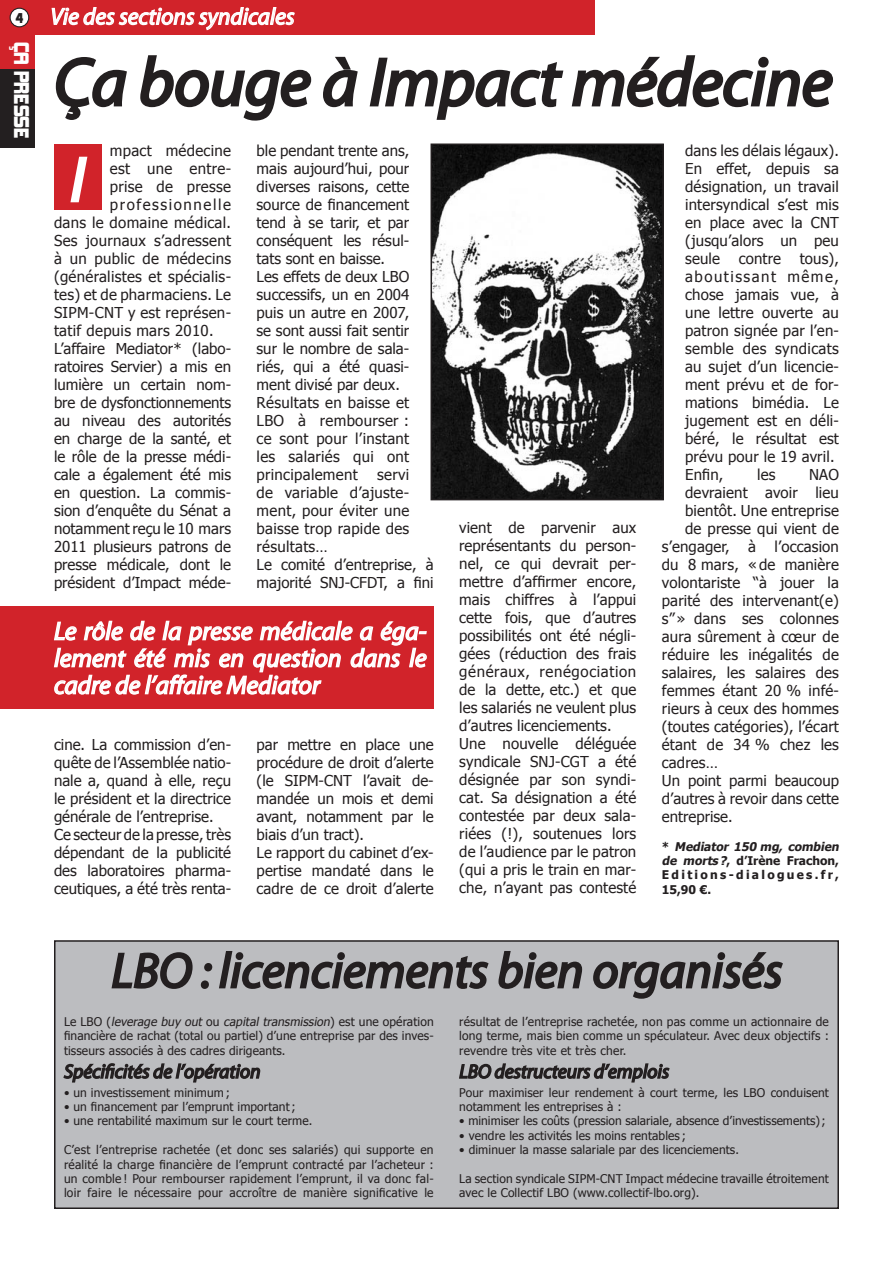
<style>
.page{position:relative;width:893px;height:1263px;background:#fff}
.page>*{position:absolute;margin:0;border:0;box-sizing:border-box;transform-origin:0 0}
.t1{font:italic 67.8px "Myriad";letter-spacing:-.005em;color:#231f20}
.t2{font:italic 63.3px "Myriad";color:#fff}
.t3{font:italic 49.5px "Myriad";color:#231f20}
.t4{font:italic 25.5px/27px "Myriad";color:#fff;text-align:justify}
.t5{font:italic 23.4px "Myriad";color:#fff}
.t6{font:19.5px "Kimberley";color:#fff}
.Style_de_paragraphe{font:15px/18px "Tahoma";letter-spacing:.01em;color:#231f20;text-align:justify}
.Style_de_paragraphe-2{font:15px "Tahoma";letter-spacing:.105em;color:#231f20}
.t7{font:12.9px "Kimberley";color:#231f20}
.t8{font:12px/14.4px "Tahoma";letter-spacing:.01em;color:#231f20;text-align:justify}
.t9{font:700 12px/14.4px "Tahoma";letter-spacing:.19em;color:#231f20}
.s1{font-style:italic}
</style>
<div class="page">
<div style="left:0;top:0;width:594px;height:34px;background:#d1232a"></div>
<div style="left:0;top:68px;width:34px;height:80px;background:#231f20"></div>
<div style="left:0;top:34px;width:34px;height:34px;background:#d1232a"></div>
<div style="left:10px;top:8px;width:19px;height:19px;background:#fff;border-radius:50%"></div>
<div style="left:10px;top:8px;width:19px;height:19px;border:1px solid #231f20;border-radius:50%"></div>
<svg style="left:55px;top:57px;width:72px;height:63px"></svg>
<svg style="left:140px;top:55px;width:172px;height:66px"></svg>
<svg style="left:323px;top:56px;width:35px;height:52px"></svg>
<svg style="left:369px;top:55px;width:464px;height:65px"></svg>
<div style="left:55px;top:941px;width:783px;height:267px;background:#bcbdc0"></div>
<svg style="left:63px;top:1063px;width:198px;height:20px"></svg>
<svg style="left:459px;top:1063px;width:211px;height:20px"></svg>
<div style="left:54px;top:940px;width:785px;height:269px;border:2px solid #231f20"></div>
<svg style="left:111px;top:952px;width:82px;height:37px"></svg>
<svg style="left:200px;top:951px;width:289px;height:38px"></svg>
<svg style="left:498px;top:951px;width:85px;height:38px"></svg>
<svg style="left:593px;top:952px;width:190px;height:47px"></svg>
<svg style="left:51px;top:7px;width:245px;height:28px"></svg>
<div style="left:54px;top:145px;width:47px;height:65px;background:#d1232a"></div>
<svg style="left:70px;top:156px;width:18px;height:47px"></svg>
<div style="left:0;top:606px;width:434px;height:102px;background:#d1232a"></div>
<svg style="left:54px;top:620px;width:373px;height:75px"></svg>
<img style="left:434px;top:146px;width:227px;height:351px">
<div style="left:431px;top:143px;width:233px;height:357px;border:2px solid #231f20"></div>
<p class="t7" style="left:15px;top:11px;width:10px">4</p>
<h3 class="t6" style="left:32px;top:42px;width:98px;rotate:90deg">ça presse</h3>
<p class="t5" style="left:50px;top:5px;width:246px">Vie des sections syndicales</p>
<p class="t1" style="left:54px;top:49px;width:780px">Ça bouge à Impact médecine</p>
<p class="Style_de_paragraphe" style="left:110px;top:141px;width:123px">mpact médecine</p>
<p class="Style_de_paragraphe" style="left:110px;top:159px;width:123px">est une entre-</p>
<p class="Style_de_paragraphe" style="left:110px;top:177px;width:123px">prise de presse</p>
<p class="Style_de_paragraphe-2" style="left:110px;top:195px;width:123px">professionnelle</p>
<p class="Style_de_paragraphe" style="left:54px;top:213px;width:179px">dans le domaine médical.</p>
<p class="Style_de_paragraphe" style="left:54px;top:231px;width:179px">Ses journaux s’adressent</p>
<p class="Style_de_paragraphe" style="left:54px;top:249px;width:179px">à un public de médecins</p>
<p class="Style_de_paragraphe" style="left:54px;top:267px;width:179px">(généralistes et spécialis-</p>
<p class="Style_de_paragraphe" style="left:54px;top:285px;width:179px">tes) et de pharmaciens. Le</p>
<p class="Style_de_paragraphe" style="left:54px;top:303px;width:179px">SIPM-CNT y est représen-</p>
<p class="Style_de_paragraphe" style="left:54px;top:321px;width:161px">tatif depuis mars 2010.</p>
<p class="Style_de_paragraphe" style="left:54px;top:339px;width:179px">L’affaire Mediator* (labo&shy;ratoires Servier) a mis en lumière un certain nom&shy;bre de dysfonctionnements au niveau des autorités en charge de la santé, et le rôle de la presse médi&shy;cale a également été mis en question. La commis&shy;sion d’enquête du Sénat a notamment reçu le 10 mars 2011 plusieurs patrons de presse médicale, dont le président d’Impact méde-</p>
<p class="t2" style="left:70px;top:148px;width:16px">I</p>
<p class="Style_de_paragraphe" style="left:257px;top:141px;width:154px">ble pendant trente ans, mais aujourd’hui, pour diverses raisons, cette source de financement tend à se tarir, et par conséquent les résul&shy;tats sont en baisse.</p>
<p class="Style_de_paragraphe" style="left:257px;top:267px;width:154px">Les effets de deux LBO successifs, un en 2004 puis un autre en 2007, se sont aussi fait sentir sur le nombre de sala&shy;riés, qui a été quasi&shy;ment divisé par deux.</p>
<p class="Style_de_paragraphe" style="left:257px;top:393px;width:154px">Résultats en baisse et LBO à rembourser : ce sont pour l’instant les salariés qui ont principalement</p>
<p class="Style_de_paragraphe" style="left:257px;top:465px;width:154px;text-indent:121px">servi de variable d’ajuste&shy;ment, pour éviter une baisse trop rapide des résultats…</p>
<p class="Style_de_paragraphe" style="left:257px;top:555px;width:179px">Le comité d’entreprise, à majorité SNJ-CFDT, a fini</p>
<p class="t4" style="left:54px;top:619px;width:374px">Le rôle de la presse médicale a éga&shy;lement été mis en question dans le cadre de l’affaire Mediator</p>
<p class="Style_de_paragraphe" style="left:54px;top:735px;width:179px">cine. La commission d’en&shy;quête de l’Assemblée natio&shy;nale a, quand à elle, reçu le président et la directrice générale de l’entreprise.</p>
<p class="Style_de_paragraphe" style="left:54px;top:825px;width:179px">Ce secteur de la presse, très dépendant de la publicité des laboratoires pharma&shy;ceutiques, a été très renta-</p>
<p class="Style_de_paragraphe" style="left:257px;top:735px;width:179px">par mettre en place une procédure de droit d’alerte (le SIPM-CNT l’avait de&shy;mandée un mois et demi avant, notamment par le biais d’un tract).</p>
<p class="Style_de_paragraphe" style="left:257px;top:843px;width:179px">Le rapport du cabinet d’ex&shy;pertise mandaté dans le cadre de ce droit d’alerte</p>
<p class="Style_de_paragraphe" style="left:459px;top:518px;width:179px">vient de parvenir aux représentants du person&shy;nel, ce qui devrait per&shy;mettre d’affirmer encore, mais chiffres à l’appui cette fois, que d’autres possibilités ont été négli&shy;gées (réduction des frais généraux, renégociation de la dette, etc.) et que les salariés ne veulent plus d’autres licenciements.</p>
<p class="Style_de_paragraphe" style="left:459px;top:734px;width:179px">Une nouvelle déléguée syndicale SNJ-CGT a été désignée par son syndi&shy;cat. Sa désignation a été contestée par deux sala&shy;riées (!), soutenues lors de l’audience par le patron (qui a pris le train en mar&shy;che, n’ayant pas contesté</p>
<p class="Style_de_paragraphe" style="left:685px;top:141px;width:155px">dans les délais légaux).<br>En effet, depuis sa désignation, un travail intersyndical s’est mis en place avec la CNT (jusqu’alors un peu seule contre tous), aboutissant même, chose jamais vue, à une lettre ouverte au patron signée par l’en&shy;semble des syndicats au sujet d’un licencie&shy;ment prévu et de for&shy;mations bimédia. Le jugement est en déli&shy;béré, le résultat est prévu pour le 19 avril.</p>
<p class="Style_de_paragraphe" style="left:685px;top:465px;width:40px">Enfin,</p>
<p class="Style_de_paragraphe" style="left:757px;top:465px;width:20px">les</p>
<p class="Style_de_paragraphe" style="left:809px;top:465px;width:31px">NAO</p>
<p class="Style_de_paragraphe" style="left:685px;top:483px;width:155px">devraient avoir lieu</p>
<p class="Style_de_paragraphe" style="left:685px;top:501px;width:155px">bientôt. Une entreprise</p>
<p class="Style_de_paragraphe" style="left:685px;top:519px;width:155px">de presse qui vient de</p>
<p class="Style_de_paragraphe" style="left:662px;top:537px;width:179px">s’engager, à l’occasion</p>
<p class="Style_de_paragraphe" style="left:662px;top:555px;width:179px">du 8 mars, « de manière</p>
<p class="Style_de_paragraphe" style="left:662px;top:573px;width:179px">volontariste “à jouer la</p>
<p class="Style_de_paragraphe" style="left:662px;top:591px;width:179px">parité des intervenant(e)</p>
<p class="Style_de_paragraphe" style="left:662px;top:609px;width:179px">s” » dans ses colonnes</p>
<p class="Style_de_paragraphe" style="left:662px;top:627px;width:179px">aura sûrement à cœur de</p>
<p class="Style_de_paragraphe" style="left:662px;top:645px;width:179px">réduire les inégalités de</p>
<p class="Style_de_paragraphe" style="left:662px;top:663px;width:179px">salaires, les salaires des</p>
<p class="Style_de_paragraphe" style="left:662px;top:681px;width:179px">femmes étant 20 % infé-</p>
<p class="Style_de_paragraphe" style="left:662px;top:699px;width:179px">rieurs à ceux des hommes</p>
<p class="Style_de_paragraphe" style="left:662px;top:717px;width:179px">(toutes catégories), l’écart</p>
<p class="Style_de_paragraphe" style="left:662px;top:735px;width:179px">étant de 34 % chez les</p>
<p class="Style_de_paragraphe" style="left:662px;top:753px;width:58px">cadres…</p>
<p class="Style_de_paragraphe" style="left:662px;top:771px;width:179px">Un point parmi beaucoup d’autres à revoir dans cette entreprise.</p>
<p class="t9" style="left:662px;top:838px;width:181px">* <span class="s1">Mediator 150 mg, combien de morts?</span>, d’Irène Frachon,<br>Editions-dialogues.fr,<br>15,90 €.</p>
<p class="t3" style="left:111px;top:946px;width:673px">LBO : licenciements bien organisés</p>
<p class="t8" style="left:64px;top:1014px;width:371px">L e L B O ( <span class="s1">leverage buy out</span> o u <span class="s1">capital transmission</span>) e s t u n e o p é ra t i o n financière de rachat (total ou partiel) d’une entreprise par des inves&shy;tisseurs associés à des cadres dirigeants.</p>
<p class="t8" style="left:64px;top:1085px;width:168px">• un investissement minimum ;</p>
<p class="t8" style="left:64px;top:1099px;width:233px">• un financement par l’emprunt important;</p>
<p class="t8" style="left:64px;top:1113px;width:250px">• une rentabilité maximum sur le court terme.</p>
<p class="t8" style="left:64px;top:1142px;width:371px">C’est l’entreprise rachetée (et donc ses salariés) qui supporte en réalité la charge financière de l’emprunt contracté par l’acheteur : un comble ! Pour rembourser rapidement l’emprunt, il va donc fal&shy;loir faire le nécessaire pour accroître de manière significative le</p>
<p class="t8" style="left:459px;top:1014px;width:371px">résultat de l’entreprise rachetée, non pas comme un actionnaire de long terme, mais bien comme un spéculateur. Avec deux objectifs : revendre très vite et très cher.</p>
<p class="t8" style="left:459px;top:1085px;width:371px">Pour maximiser leur rendement à court terme, les LBO conduisent notamment les entreprises à :</p>
<p class="t8" style="left:459px;top:1113px;width:368px">• minimiser les coûts (pression salariale, absence d’investissements);</p>
<p class="t8" style="left:459px;top:1128px;width:228px">• vendre les activités les moins rentables ;</p>
<p class="t8" style="left:459px;top:1142px;width:281px">• diminuer la masse salariale par des licenciements.</p>
<p class="t8" style="left:459px;top:1171px;width:371px">La section syndicale SIPM-CNT Impact médecine travaille étroitement avec le Collectif LBO (www.collectif-lbo.org).</p>
</div>
